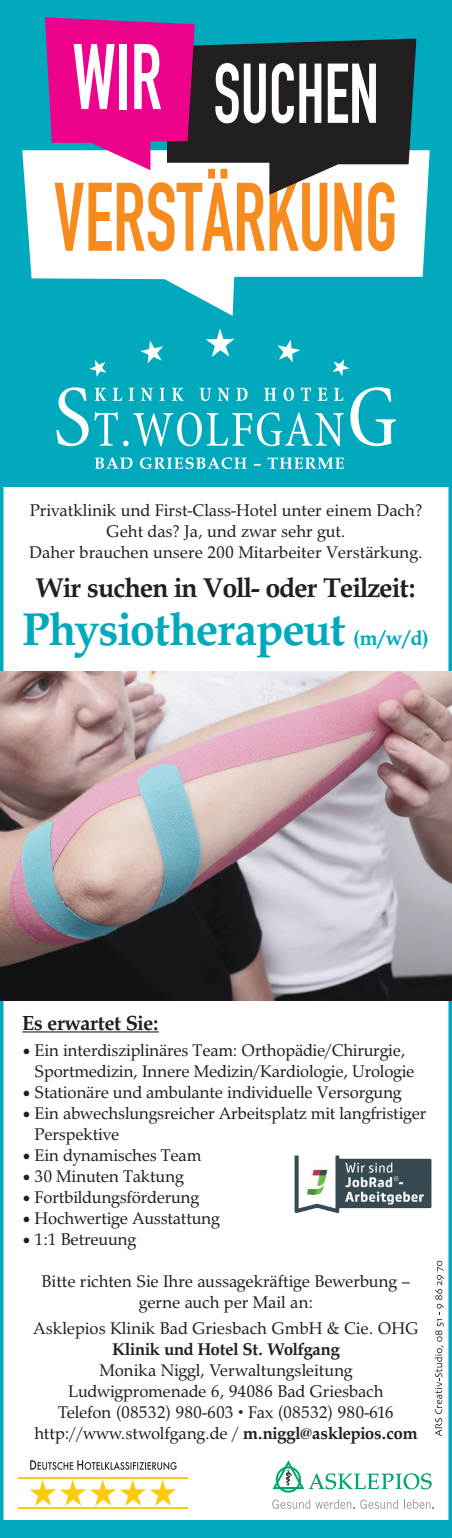
<style>
.page{position:relative;width:452px;height:1538px;background:#fff}
.page>*{position:absolute;margin:0;border:0;box-sizing:border-box;transform-origin:0 0}
.t1{font:700 95.55px "DIN Condensed";color:#f68b1f;scale:.8 1}
.t2{font:700 83.3px "DIN Condensed";color:#fff;scale:.8 1}
.t3{font:700 47.25px "Palladio";letter-spacing:-.01em;color:#00aabc}
.t4{font:700 28px "Palladio";letter-spacing:-.02em;color:#231f20}
.t5{font:700 21px "Palladio";letter-spacing:-.01em;color:#231f20}
.t6{font:700 21px "Palladio";color:#00aabc}
.t7{font:17.5px/21px "Palladio";letter-spacing:-.01em;color:#231f20;text-align:center}
.t8{font:700 17.5px "Palladio";color:#231f20}
.s1{font-family:"Minion Pro";font-size:21px}
.s2{font-weight:700}
</style>
<div class="page">
<div style="left:0;top:0;width:451px;height:486px;background:#00aabc"></div>
<div style="left:0;top:0;width:451px;height:1538px;border:4px solid #00aabc"></div>
<svg style="left:89px;top:360px;width:18px;height:17px"></svg>
<svg style="left:140px;top:341px;width:23px;height:23px"></svg>
<svg style="left:206px;top:328px;width:28px;height:29px"></svg>
<svg style="left:277px;top:340px;width:23px;height:23px"></svg>
<svg style="left:332px;top:359px;width:17px;height:17px"></svg>
<svg style="left:56px;top:387px;width:287px;height:59px"></svg>
<svg style="left:350px;top:387px;width:45px;height:59px"></svg>
<svg style="left:95px;top:457px;width:37px;height:12px"></svg>
<svg style="left:140px;top:457px;width:106px;height:12px"></svg>
<svg style="left:253px;top:464px;width:8px;height:2px"></svg>
<svg style="left:267px;top:458px;width:77px;height:11px"></svg>
<svg style="left:30px;top:1479px;width:146px;height:27px"></svg>
<hr style="left:18px;top:1477px;width:170px;height:1px;background:#feca0a">
<hr style="left:18px;top:1507px;width:170px;height:2px;background:#feca0a">
<svg style="left:30px;top:1460px;width:146px;height:10px"></svg>
<svg style="left:272px;top:1460px;width:159px;height:32px"></svg>
<svg style="left:272px;top:1499px;width:82px;height:10px"></svg>
<svg style="left:360px;top:1499px;width:38px;height:10px"></svg>
<svg style="left:404px;top:1499px;width:29px;height:10px"></svg>
<div style="left:0;top:1519px;width:451px;height:15px;background:#00aabc"></div>
<hr style="left:22px;top:1031px;width:137px;height:1px;background:#231f20">
<svg style="left:22px;top:150px;width:407px;height:166px;fill:#fff"></svg>
<svg style="left:167px;top:39px;width:249px;height:156px;background:#4b4d4e"></svg>
<svg style="left:45px;top:17px;width:150px;height:153px;background:#d52897"></svg>
<img style="left:294px;top:1155px;width:138px;height:59px">
<img style="left:0;top:672px;width:451px;height:328px">
<svg style="left:434px;top:1261px;width:9px;height:175px"></svg>
<h2 class="t2" style="left:72px;top:38px;width:384px"><sup>WIR</sup> SUCHEN</h2>
<h1 class="t1" style="left:54px;top:153px;width:431px">VERSTÄRKUNG</h1>
<p class="t7" style="left:29px;top:500px;width:395px">Privatklinik und First-Class-Hotel unter einem Dach?<br>Geht das? Ja, und zwar sehr gut.<br>Daher brauchen unsere 200 Mitarbeiter Verstärkung.</p>
<h3 class="t4" style="left:36px;top:571px;width:382px">Wir suchen in Voll- oder Teilzeit:</h3>
<h3 class="t3" style="left:23px;top:601px;width:324px">Physiotherapeut</h3>
<p class="t6" style="left:353px;top:626px;width:77px">(m/w/d)</p>
<p class="t5" style="left:22px;top:1010px;width:138px">Es erwartet Sie:</p>
<p class="t7" style="left:35px;top:1039px;width:381px;text-align:left;text-indent:-12px"><span class="s1">•</span> Ein interdisziplinäres Team: Orthopädie/Chirurgie,<br>Sportmedizin, Innere Medizin/Kardiologie, Urologie</p>
<p class="t7" style="left:22px;top:1081px;width:380px"><span class="s1">•</span> Stationäre und ambulante individuelle Versorgung</p>
<p class="t7" style="left:35px;top:1102px;width:393px;text-align:left;text-indent:-12px"><span class="s1">•</span> Ein abwechslungsreicher Arbeitsplatz mit langfristiger<br>Perspektive</p>
<p class="t7" style="left:22px;top:1144px;width:180px"><span class="s1">•</span> Ein dynamisches Team</p>
<p class="t7" style="left:22px;top:1165px;width:163px"><span class="s1">•</span> 30 Minuten Taktung</p>
<p class="t7" style="left:22px;top:1186px;width:178px"><span class="s1">•</span> Fortbildungsförderung</p>
<p class="t7" style="left:22px;top:1207px;width:199px"><span class="s1">•</span> Hochwertige Ausstattung</p>
<p class="t7" style="left:22px;top:1228px;width:115px"><span class="s1">•</span> 1:1 Betreuung</p>
<p class="t7" style="left:42px;top:1270px;width:370px">Bitte richten Sie Ihre aussagekräftige Bewerbung – gerne auch per Mail an:</p>
<p class="t7" style="left:33px;top:1317px;width:386px">Asklepios Klinik Bad Griesbach GmbH &amp; Cie. OHG</p>
<p class="t8" style="left:112px;top:1338px;width:228px">Klinik und Hotel St. Wolfgang</p>
<p class="t7" style="left:34px;top:1359px;width:384px">Monika Niggl, Verwaltungsleitung Ludwigpromenade 6, 94086 Bad Griesbach<br>Telefon (08532) 980-603 • Fax (08532) 980-616 http://www.stwolfgang.de / <span class="s2">m.niggl@asklepios.com</span></p>
</div>
